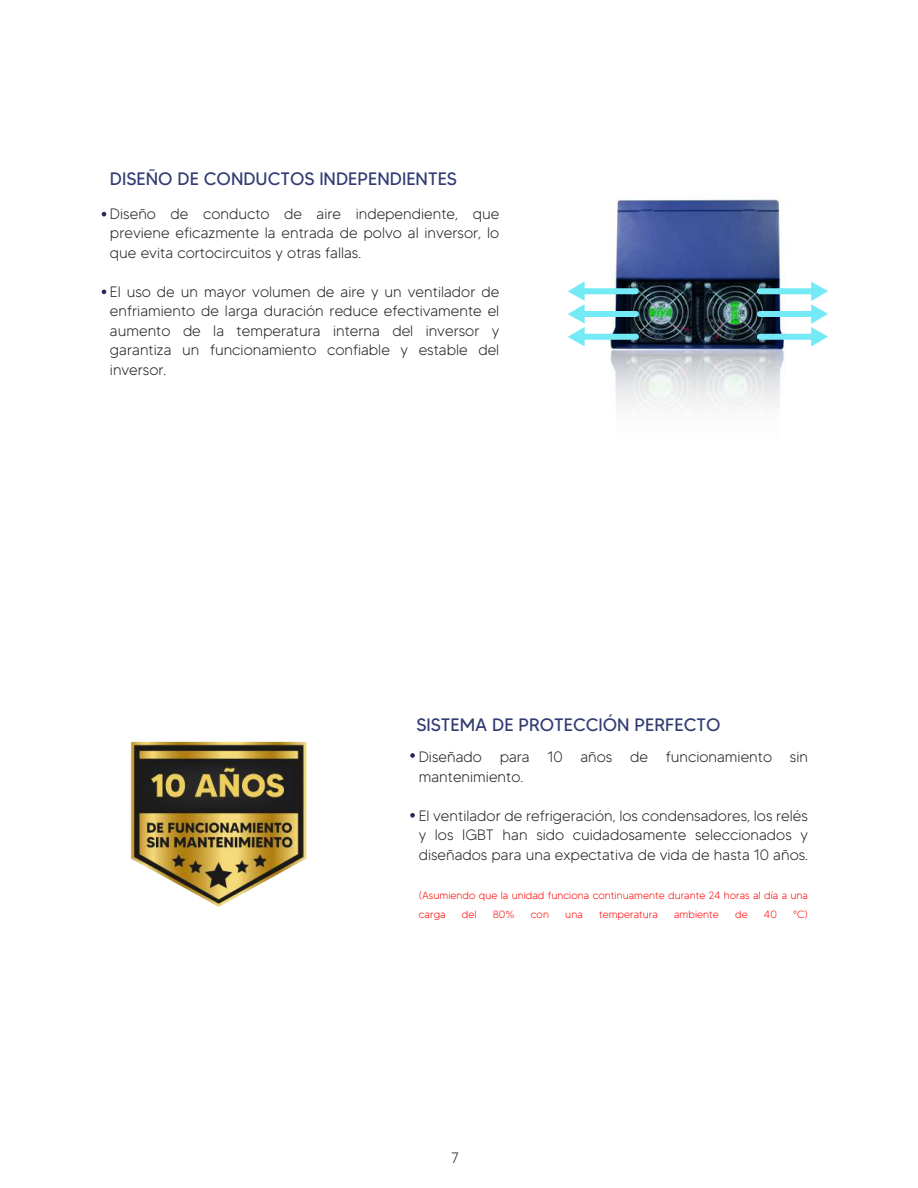
<style>
.page{position:relative;width:918px;height:1188px;background:#fff}
.page>*{position:absolute;margin:0;border:0;box-sizing:border-box;transform-origin:0 0}
.t1{font:18px "MADETOMMY";color:#333c73}
.t2{font:300 15px/19.5px "MADETOMMY";color:#231f20;text-align:justify}
.t3{font:300 10.5px/19.5px "MADETOMMY";color:#f00}
</style>
<div class="page">
<svg style="left:102px;top:212px;width:4px;height:4px"></svg>
<svg style="left:102px;top:290px;width:4px;height:4px"></svg>
<svg style="left:410px;top:753px;width:5px;height:5px"></svg>
<svg style="left:410px;top:813px;width:5px;height:5px"></svg>
<img style="left:600px;top:199px;width:201px;height:210px">
<div style="left:760px;top:288px;width:53px;height:6px;background:#74eaf7"></div>
<div style="left:760px;top:311px;width:53px;height:6px;background:#74eaf7"></div>
<svg style="left:811px;top:282px;width:17px;height:64px"></svg>
<div style="left:760px;top:334px;width:53px;height:6px;background:#74eaf7"></div>
<div style="left:582px;top:334px;width:54px;height:6px;background:#74eaf7"></div>
<div style="left:582px;top:311px;width:54px;height:6px;background:#74eaf7"></div>
<svg style="left:568px;top:282px;width:17px;height:64px"></svg>
<div style="left:582px;top:288px;width:54px;height:6px;background:#74eaf7"></div>
<img style="left:130px;top:741px;width:177px;height:166px">
<p class="t1" style="left:110px;top:168px;width:349px">DISEÑO DE CONDUCTOS INDEPENDIENTES</p>
<p class="t2" style="left:110px;top:204px;width:391px">Diseño de conducto de aire independiente, que previene eficazmente la entrada de polvo al inversor, lo que evita cortocircuitos y otras fallas.</p>
<p class="t2" style="left:110px;top:282px;width:391px">El uso de un mayor volumen de aire y un ventilador de enfriamiento de larga duración reduce efectivamente el aumento de la temperatura interna del inversor y garantiza un funcionamiento confiable y estable del inversor.</p>
<p class="t1" style="left:416px;top:714px;width:306px">SISTEMA DE PROTECCIÓN PERFECTO</p>
<p class="t2" style="left:419px;top:747px;width:391px">Diseñado para 10 años de funcionamiento sin mantenimiento.</p>
<p class="t2" style="left:419px;top:806px;width:391px">El ventilador de refrigeración, los condensadores, los relés y los IGBT han sido cuidadosamente seleccionados y diseñados para una expectativa de vida de hasta 10 años.</p>
<p class="t3" style="left:419px;top:885px;width:391px">(Asumiendo que la unidad funciona continuamente durante 24 horas al día a una carga</p>
<p class="t3" style="left:462px;top:905px;width:16px">del</p>
<p class="t3" style="left:493px;top:905px;width:23px">80%</p>
<p class="t3" style="left:531px;top:905px;width:20px">con</p>
<p class="t3" style="left:565px;top:905px;width:19px">una</p>
<p class="t3" style="left:599px;top:905px;width:60px">temperatura</p>
<p class="t3" style="left:674px;top:905px;width:46px">ambiente</p>
<p class="t3" style="left:735px;top:905px;width:14px">de</p>
<p class="t3" style="left:764px;top:905px;width:14px">40</p>
<p class="t3" style="left:793px;top:905px;width:16px">°C)</p>
<p class="t2" style="left:451px;top:1148px;width:9px">7</p>
</div>
